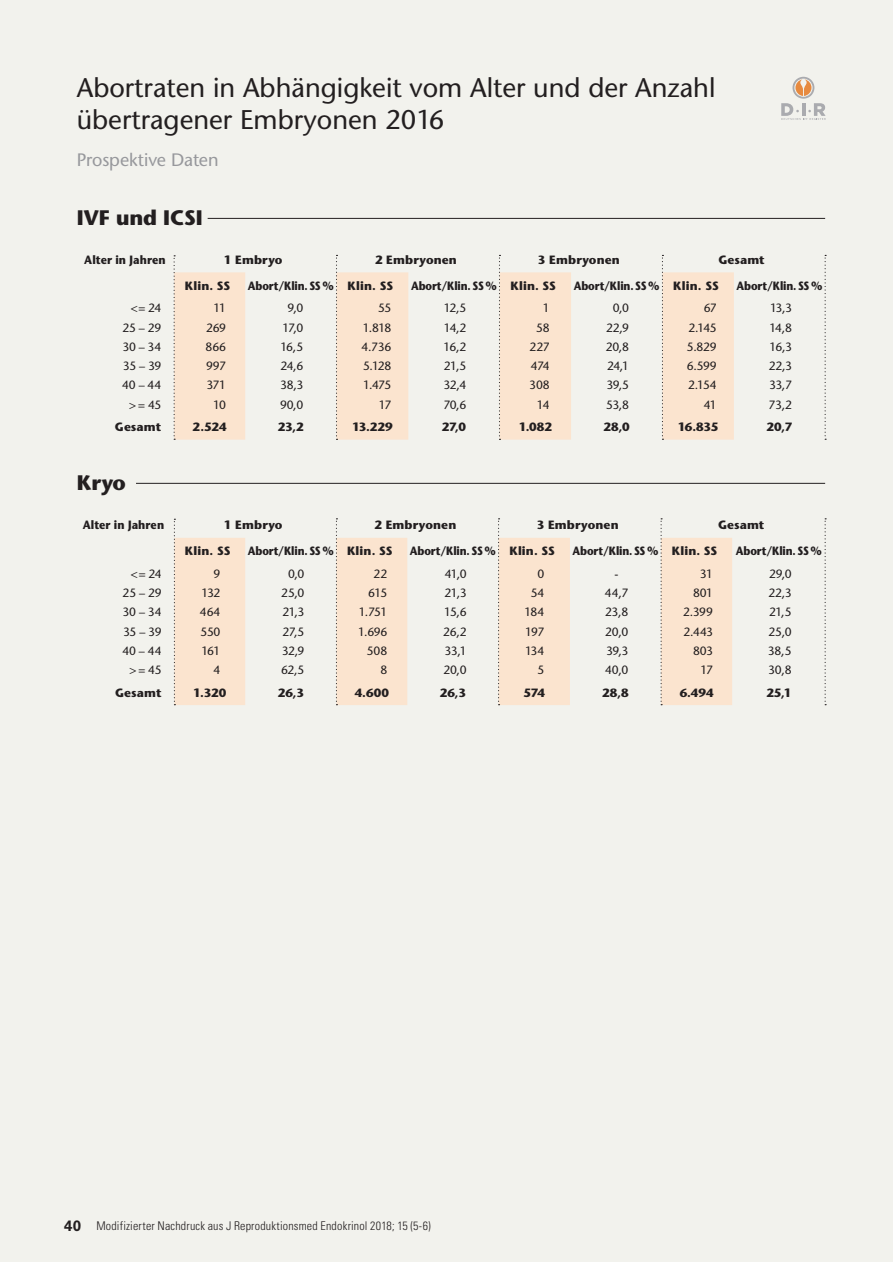
<style>
.page{position:relative;width:893px;height:1262px;background:#fff}
.page>*{position:absolute;margin:0;border:0;box-sizing:border-box;transform-origin:0 0}
.t1{font:27px/32.4px "Stone Sans";color:#231f20}
.t2{font:700 21px "Stone Sans";letter-spacing:-.005em;color:#231f20}
.t3{font:18px "Stone Sans";letter-spacing:-.01em;color:#97989c}
.t4{font:12px "Stone Sans";letter-spacing:-.035em;color:#231f20}
.t5{font:700 12px "Stone Sans";letter-spacing:.005em;color:#231f20}
.t6{font:700 12px "Stone Sans";letter-spacing:.005em;color:#231f20;scale:.87 1}
.t7{font:300 condensed 12px "Univers";letter-spacing:.015em;color:#231f20}
.t8{font:700 12px "Stone Sans";letter-spacing:-.015em;color:#231f20;scale:.87 1}
.t9{font:700 12px "Stone Sans";letter-spacing:.005em;color:#231f20;scale:.9 1}
.s1{font-weight:700;font-stretch:normal;font-size:15px}
</style>
<div class="page">
<div style="left:0;top:0;width:892px;height:1262px;background:#f2f2ed"></div>
<svg style="left:781px;top:77px;width:44px;height:43px"></svg>
<svg style="left:175px;top:272px;width:558px;height:168px;fill:#fbe4cf"></svg>
<svg style="left:336px;top:255px;width:1px;height:185px"></svg>
<svg style="left:499px;top:255px;width:1px;height:185px"></svg>
<svg style="left:661px;top:255px;width:2px;height:185px"></svg>
<svg style="left:173px;top:255px;width:2px;height:185px"></svg>
<svg style="left:824px;top:255px;width:2px;height:185px"></svg>
<hr style="left:136px;top:483px;width:689px;height:1px;background:#231f20">
<hr style="left:208px;top:218px;width:617px;height:1px;background:#231f20">
<svg style="left:175px;top:538px;width:557px;height:167px;fill:#fbe4cf"></svg>
<svg style="left:336px;top:518px;width:1px;height:187px"></svg>
<svg style="left:498px;top:518px;width:1px;height:187px"></svg>
<svg style="left:660px;top:518px;width:2px;height:187px"></svg>
<svg style="left:174px;top:519px;width:1px;height:186px"></svg>
<svg style="left:824px;top:518px;width:2px;height:187px"></svg>
<h1 class="t1" style="left:77px;top:71px;width:640px">Abortraten in Abhängigkeit vom Alter und der Anzahl übertragener Embryonen 2016</h1>
<h3 class="t3" style="left:77px;top:149px;width:143px">Prospektive Daten</h3>
<h2 class="t2" style="left:77px;top:206px;width:127px">IVF und ICSI</h2>
<p class="t9" style="left:84px;top:252px;width:92px">Alter in Jahren</p>
<p class="t5" style="left:224px;top:252px;width:60px">1 Embryo</p>
<p class="t5" style="left:375px;top:252px;width:83px">2 Embryonen</p>
<p class="t5" style="left:538px;top:252px;width:83px">3 Embryonen</p>
<p class="t5" style="left:718px;top:252px;width:48px">Gesamt</p>
<p class="t5" style="left:185px;top:278px;width:47px">Klin. SS</p>
<p class="t6" style="left:248px;top:278px;width:168px">Abort/Klin. SS % Klin. SS</p>
<p class="t6" style="left:411px;top:278px;width:168px">Abort/Klin. SS % Klin. SS</p>
<p class="t6" style="left:573px;top:278px;width:168px">Abort/Klin. SS % Klin. SS</p>
<p class="t8" style="left:736px;top:278px;width:100px">Abort/Klin. SS %</p>
<p class="t4" style="left:131px;top:301px;width:32px">&lt; = 24</p>
<p class="t4" style="left:213px;top:301px;width:14px">11</p>
<p class="t4" style="left:287px;top:301px;width:17px">9,0</p>
<p class="t4" style="left:378px;top:301px;width:15px">55</p>
<p class="t4" style="left:443px;top:301px;width:24px">12,5</p>
<p class="t4" style="left:542px;top:301px;width:8px">1</p>
<p class="t4" style="left:612px;top:301px;width:18px">0,0</p>
<p class="t4" style="left:703px;top:301px;width:15px">67</p>
<p class="t4" style="left:769px;top:301px;width:23px">13,3</p>
<p class="t4" style="left:122px;top:320px;width:40px">25 – 29</p>
<p class="t4" style="left:206px;top:320px;width:21px">269</p>
<p class="t4" style="left:282px;top:320px;width:22px">17,0</p>
<p class="t4" style="left:363px;top:320px;width:30px">1.818</p>
<p class="t4" style="left:443px;top:320px;width:24px">14,2</p>
<p class="t4" style="left:536px;top:320px;width:15px">58</p>
<p class="t4" style="left:606px;top:320px;width:25px">22,9</p>
<p class="t4" style="left:688px;top:320px;width:30px">2.145</p>
<p class="t4" style="left:769px;top:320px;width:24px">14,8</p>
<p class="t4" style="left:122px;top:340px;width:40px">30 – 34</p>
<p class="t4" style="left:206px;top:340px;width:22px">866</p>
<p class="t4" style="left:280px;top:340px;width:24px">16,5</p>
<p class="t4" style="left:361px;top:340px;width:31px">4.736</p>
<p class="t4" style="left:443px;top:340px;width:24px">16,2</p>
<p class="t4" style="left:529px;top:340px;width:22px">227</p>
<p class="t4" style="left:605px;top:340px;width:25px">20,8</p>
<p class="t4" style="left:686px;top:340px;width:31px">5.829</p>
<p class="t4" style="left:769px;top:340px;width:24px">16,3</p>
<p class="t4" style="left:123px;top:359px;width:40px">35 – 39</p>
<p class="t4" style="left:206px;top:359px;width:21px">997</p>
<p class="t4" style="left:280px;top:359px;width:24px">24,6</p>
<p class="t4" style="left:363px;top:359px;width:30px">5.128</p>
<p class="t4" style="left:443px;top:359px;width:24px">21,5</p>
<p class="t4" style="left:531px;top:359px;width:20px">474</p>
<p class="t4" style="left:607px;top:359px;width:24px">24,1</p>
<p class="t4" style="left:686px;top:359px;width:32px">6.599</p>
<p class="t4" style="left:768px;top:359px;width:25px">22,3</p>
<p class="t4" style="left:122px;top:378px;width:41px">40 – 44</p>
<p class="t4" style="left:206px;top:378px;width:21px">371</p>
<p class="t4" style="left:280px;top:378px;width:25px">38,3</p>
<p class="t4" style="left:363px;top:378px;width:30px">1.475</p>
<p class="t4" style="left:443px;top:378px;width:25px">32,4</p>
<p class="t4" style="left:529px;top:378px;width:22px">308</p>
<p class="t4" style="left:606px;top:378px;width:24px">39,5</p>
<p class="t4" style="left:688px;top:378px;width:30px">2.154</p>
<p class="t4" style="left:769px;top:378px;width:24px">33,7</p>
<p class="t4" style="left:129px;top:397px;width:34px">&gt; = 45</p>
<p class="t4" style="left:213px;top:397px;width:14px">10</p>
<p class="t4" style="left:280px;top:397px;width:25px">90,0</p>
<p class="t4" style="left:379px;top:397px;width:14px">17</p>
<p class="t4" style="left:443px;top:397px;width:25px">70,6</p>
<p class="t4" style="left:537px;top:397px;width:14px">14</p>
<p class="t4" style="left:606px;top:397px;width:24px">53,8</p>
<p class="t4" style="left:703px;top:397px;width:14px">41</p>
<p class="t4" style="left:768px;top:397px;width:25px">73,2</p>
<p class="t5" style="left:115px;top:420px;width:48px">Gesamt</p>
<p class="t5" style="left:192px;top:420px;width:36px">2.524</p>
<p class="t5" style="left:278px;top:420px;width:27px">23,2</p>
<p class="t5" style="left:352px;top:420px;width:42px">13.229</p>
<p class="t5" style="left:441px;top:420px;width:26px">27,0</p>
<p class="t5" style="left:518px;top:420px;width:35px">1.082</p>
<p class="t5" style="left:603px;top:420px;width:28px">28,0</p>
<p class="t5" style="left:677px;top:420px;width:42px">16.835</p>
<p class="t5" style="left:766px;top:420px;width:27px">20,7</p>
<h2 class="t2" style="left:77px;top:470px;width:51px">Kryo</h2>
<p class="t9" style="left:83px;top:518px;width:92px">Alter in Jahren</p>
<p class="t5" style="left:224px;top:518px;width:60px">1 Embryo</p>
<p class="t5" style="left:374px;top:518px;width:83px">2 Embryonen</p>
<p class="t5" style="left:536px;top:518px;width:83px">3 Embryonen</p>
<p class="t5" style="left:718px;top:518px;width:48px">Gesamt</p>
<p class="t5" style="left:185px;top:544px;width:47px">Klin. SS</p>
<p class="t6" style="left:248px;top:544px;width:168px">Abort/Klin. SS % Klin. SS</p>
<p class="t6" style="left:410px;top:544px;width:168px">Abort/Klin. SS % Klin. SS</p>
<p class="t6" style="left:572px;top:544px;width:168px">Abort/Klin. SS % Klin. SS</p>
<p class="t8" style="left:735px;top:544px;width:100px">Abort/Klin. SS %</p>
<p class="t4" style="left:131px;top:567px;width:32px">&lt; = 24</p>
<p class="t4" style="left:213px;top:567px;width:8px">9</p>
<p class="t4" style="left:288px;top:567px;width:18px">0,0</p>
<p class="t4" style="left:373px;top:567px;width:15px">22</p>
<p class="t4" style="left:444px;top:567px;width:23px">41,0</p>
<p class="t4" style="left:537px;top:567px;width:8px">0</p>
<p class="t4" style="left:614px;top:567px;width:5px">-</p>
<p class="t4" style="left:699px;top:567px;width:15px">31</p>
<p class="t4" style="left:769px;top:567px;width:24px">29,0</p>
<p class="t4" style="left:123px;top:586px;width:40px">25 – 29</p>
<p class="t4" style="left:202px;top:586px;width:20px">132</p>
<p class="t4" style="left:281px;top:586px;width:25px">25,0</p>
<p class="t4" style="left:368px;top:586px;width:21px">615</p>
<p class="t4" style="left:444px;top:586px;width:24px">21,3</p>
<p class="t4" style="left:530px;top:586px;width:15px">54</p>
<p class="t4" style="left:604px;top:586px;width:25px">44,7</p>
<p class="t4" style="left:693px;top:586px;width:21px">801</p>
<p class="t4" style="left:768px;top:586px;width:25px">22,3</p>
<p class="t4" style="left:123px;top:605px;width:40px">30 – 34</p>
<p class="t4" style="left:200px;top:605px;width:22px">464</p>
<p class="t4" style="left:282px;top:605px;width:24px">21,3</p>
<p class="t4" style="left:359px;top:605px;width:30px">1.751</p>
<p class="t4" style="left:444px;top:605px;width:24px">15,6</p>
<p class="t4" style="left:524px;top:605px;width:21px">184</p>
<p class="t4" style="left:605px;top:605px;width:25px">23,8</p>
<p class="t4" style="left:683px;top:605px;width:31px">2.399</p>
<p class="t4" style="left:768px;top:605px;width:24px">21,5</p>
<p class="t4" style="left:123px;top:624px;width:40px">35 – 39</p>
<p class="t4" style="left:200px;top:624px;width:21px">550</p>
<p class="t4" style="left:282px;top:624px;width:24px">27,5</p>
<p class="t4" style="left:358px;top:624px;width:31px">1.696</p>
<p class="t4" style="left:443px;top:624px;width:25px">26,2</p>
<p class="t4" style="left:525px;top:624px;width:21px">197</p>
<p class="t4" style="left:605px;top:624px;width:25px">20,0</p>
<p class="t4" style="left:683px;top:624px;width:31px">2.443</p>
<p class="t4" style="left:768px;top:624px;width:25px">25,0</p>
<p class="t4" style="left:122px;top:643px;width:41px">40 – 44</p>
<p class="t4" style="left:201px;top:643px;width:21px">161</p>
<p class="t4" style="left:281px;top:643px;width:24px">32,9</p>
<p class="t4" style="left:367px;top:643px;width:22px">508</p>
<p class="t4" style="left:444px;top:643px;width:23px">33,1</p>
<p class="t4" style="left:525px;top:643px;width:21px">134</p>
<p class="t4" style="left:606px;top:643px;width:24px">39,3</p>
<p class="t4" style="left:693px;top:643px;width:21px">803</p>
<p class="t4" style="left:767px;top:643px;width:25px">38,5</p>
<p class="t4" style="left:129px;top:663px;width:34px">&gt; = 45</p>
<p class="t4" style="left:213px;top:663px;width:8px">4</p>
<p class="t4" style="left:281px;top:663px;width:25px">62,5</p>
<p class="t4" style="left:380px;top:663px;width:8px">8</p>
<p class="t4" style="left:443px;top:663px;width:25px">20,0</p>
<p class="t4" style="left:537px;top:663px;width:8px">5</p>
<p class="t4" style="left:605px;top:663px;width:25px">40,0</p>
<p class="t4" style="left:700px;top:663px;width:14px">17</p>
<p class="t4" style="left:768px;top:663px;width:25px">30,8</p>
<p class="t5" style="left:115px;top:685px;width:48px">Gesamt</p>
<p class="t5" style="left:193px;top:685px;width:35px">1.320</p>
<p class="t5" style="left:278px;top:685px;width:28px">26,3</p>
<p class="t5" style="left:354px;top:685px;width:36px">4.600</p>
<p class="t5" style="left:440px;top:685px;width:28px">26,3</p>
<p class="t5" style="left:523px;top:685px;width:23px">574</p>
<p class="t5" style="left:602px;top:685px;width:28px">28,8</p>
<p class="t5" style="left:679px;top:685px;width:35px">6.494</p>
<p class="t5" style="left:766px;top:685px;width:26px">25,1</p>
<p class="t7" style="left:64px;top:1218px;width:368px"><span class="s1">40</span> Modifizierter Nachdruck aus J Reproduktionsmed Endokrinol 2018; 15 (5-6)</p>
</div>
